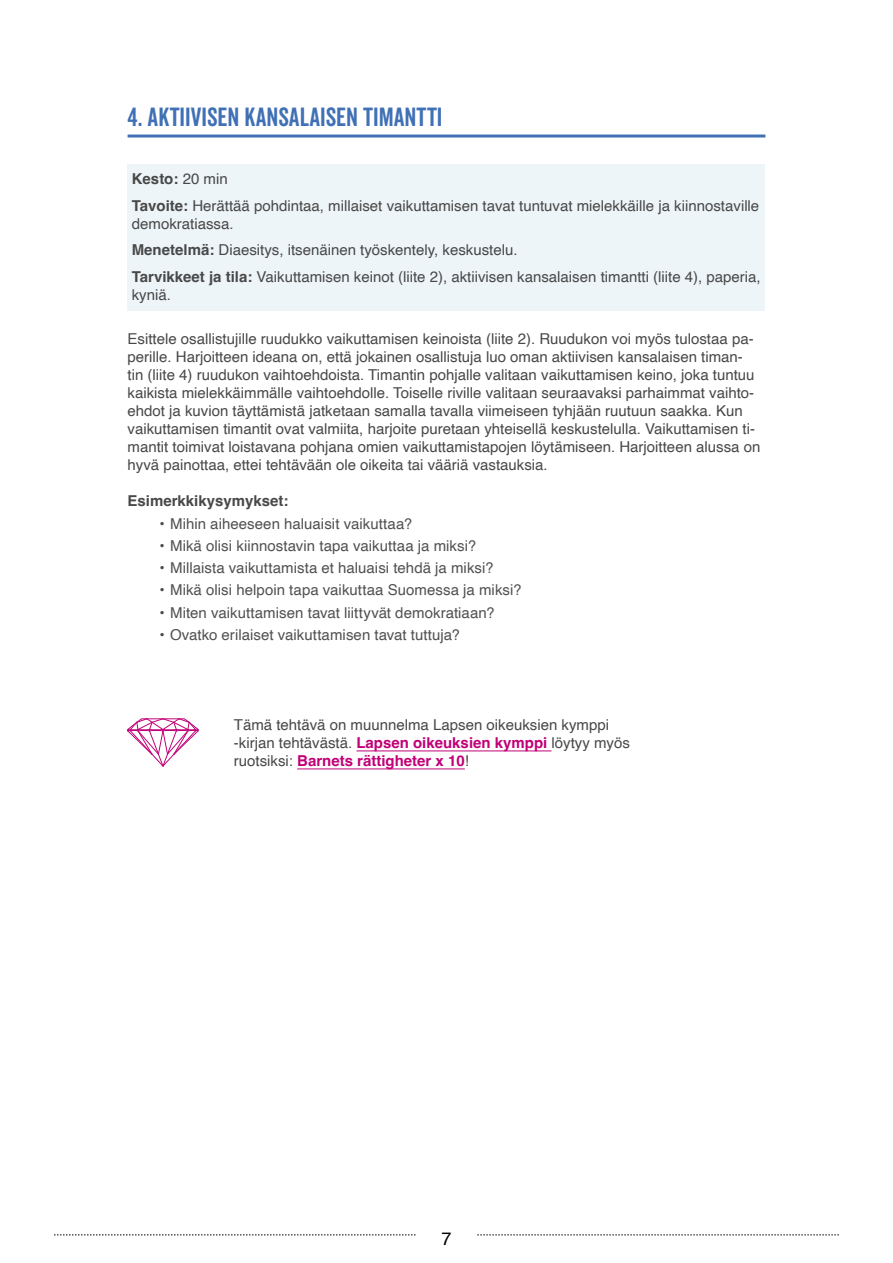
<style>
.page{position:relative;width:893px;height:1263px;background:#fff}
.page>*{position:absolute;margin:0;border:0;box-sizing:border-box;transform-origin:0 0}
.harjoitukset_alaotsi{font:25.5px "Veneer Clean";color:#4070b5}
.t1{font:18px "Helvetica";color:#000}
.Leipä{font:15px/18px "Helvetica";color:#484848}
.Bullet_ei_taustaa{font:15px "Helvetica";letter-spacing:.005em;color:#525152}
.alun_speksit{font:15px/18px "Helvetica";color:#484848}
.esimerkki_otsikko{font:700 15px "Helvetica";color:#484848}
.alun_speksit-2{font:700 15px "Helvetica";color:#484848}
.s1{font-weight:400}
.s2{font-weight:700}
.s3{color:#484848}
.s4{font-weight:700;color:#c10077}
</style>
<div class="page">
<svg style="left:54px;top:1234px;width:362px;height:1px"></svg>
<svg style="left:477px;top:1234px;width:362px;height:1px"></svg>
<hr style="left:128px;top:135px;width:637px;height:3px;background:#4070b5">
<div style="left:128px;top:164px;width:637px;height:31px;background:#edf5f8"></div>
<div style="left:128px;top:191px;width:637px;height:49px;background:#edf5f8"></div>
<div style="left:128px;top:236px;width:637px;height:30px;background:#edf5f8"></div>
<div style="left:128px;top:262px;width:637px;height:49px;background:#edf5f8"></div>
<hr style="left:356px;top:750px;width:195px;height:1px;background:#c10077">
<hr style="left:297px;top:768px;width:168px;height:1px;background:#c10077">
<svg style="left:128px;top:719px;width:70px;height:47px"></svg>
<h2 class="harjoitukset_alaotsi" style="left:128px;top:101px;width:316px">4. AKTIIVISEN KANSALAISEN TIMANTTI</h2>
<p class="alun_speksit-2" style="left:132px;top:170px;width:97px">Kesto: <span class="s1">20 min</span></p>
<p class="alun_speksit" style="left:132px;top:197px;width:629px"><span class="s2">Tavoite:</span> Herättää pohdintaa, millaiset vaikuttamisen tavat tuntuvat mielekkäille ja kiinnostaville demokratiassa.</p>
<p class="alun_speksit" style="left:132px;top:241px;width:387px"><span class="s2">Menetelmä:</span> Diaesitys, itsenäinen työskentely, keskustelu.</p>
<p class="alun_speksit" style="left:132px;top:268px;width:630px"><span class="s2">Tarvikkeet ja tila:</span> Vaikuttamisen keinot (liite 2), aktiivisen kansalaisen timantti (liite 4), paperia, kyniä.</p>
<p class="Leipä" style="left:128px;top:330px;width:634px">Esittele osallistujille ruudukko vaikuttamisen keinoista (liite 2). Ruudukon voi myös tulostaa pa&shy;perille. Harjoitteen ideana on, että jokainen osallistuja luo oman aktiivisen kansalaisen timan&shy;tin (liite 4) ruudukon vaihtoehdoista. Timantin pohjalle valitaan vaikuttamisen keino, joka tuntuu kaikista mielekkäimmälle vaihtoehdolle. Toiselle riville valitaan seuraavaksi parhaimmat vaihto&shy;ehdot ja kuvion täyttämistä jatketaan samalla tavalla viimeiseen tyhjään ruutuun saakka. Kun vaikuttamisen timantit ovat valmiita, harjoite puretaan yhteisellä keskustelulla. Vaikuttamisen ti&shy;mantit toimivat loistavana pohjana omien vaikuttamistapojen löytämiseen. Harjoitteen alussa on hyvä painottaa, ettei tehtävään ole oikeita tai vääriä vastauksia.</p>
<p class="esimerkki_otsikko" style="left:128px;top:492px;width:162px">Esimerkkikysymykset:</p>
<p class="Bullet_ei_taustaa" style="left:159px;top:512px;width:254px"><span class="s3">•</span> Mihin aiheeseen haluaisit vaikuttaa?</p>
<p class="Bullet_ei_taustaa" style="left:159px;top:534px;width:318px"><span class="s3">•</span> Mikä olisi kiinnostavin tapa vaikuttaa ja miksi?</p>
<p class="Bullet_ei_taustaa" style="left:159px;top:556px;width:335px"><span class="s3">•</span> Millaista vaikuttamista et haluaisi tehdä ja miksi?</p>
<p class="Bullet_ei_taustaa" style="left:159px;top:578px;width:363px"><span class="s3">•</span> Mikä olisi helpoin tapa vaikuttaa Suomessa ja miksi?</p>
<p class="Bullet_ei_taustaa" style="left:159px;top:601px;width:337px"><span class="s3">•</span> Miten vaikuttamisen tavat liittyvät demokratiaan?</p>
<p class="Bullet_ei_taustaa" style="left:159px;top:623px;width:302px"><span class="s3">•</span> Ovatko erilaiset vaikuttamisen tavat tuttuja?</p>
<p class="Leipä" style="left:234px;top:716px;width:397px">Tämä tehtävä on muunnelma Lapsen oikeuksien kymppi -kirjan tehtävästä. <span class="s4">Lapsen oikeuksien kymppi</span> löytyy myös ruotsiksi: <span class="s4">Barnets rättigheter x 10</span>!</p>
<p class="t1" style="left:441px;top:1224px;width:12px">7</p>
</div>
